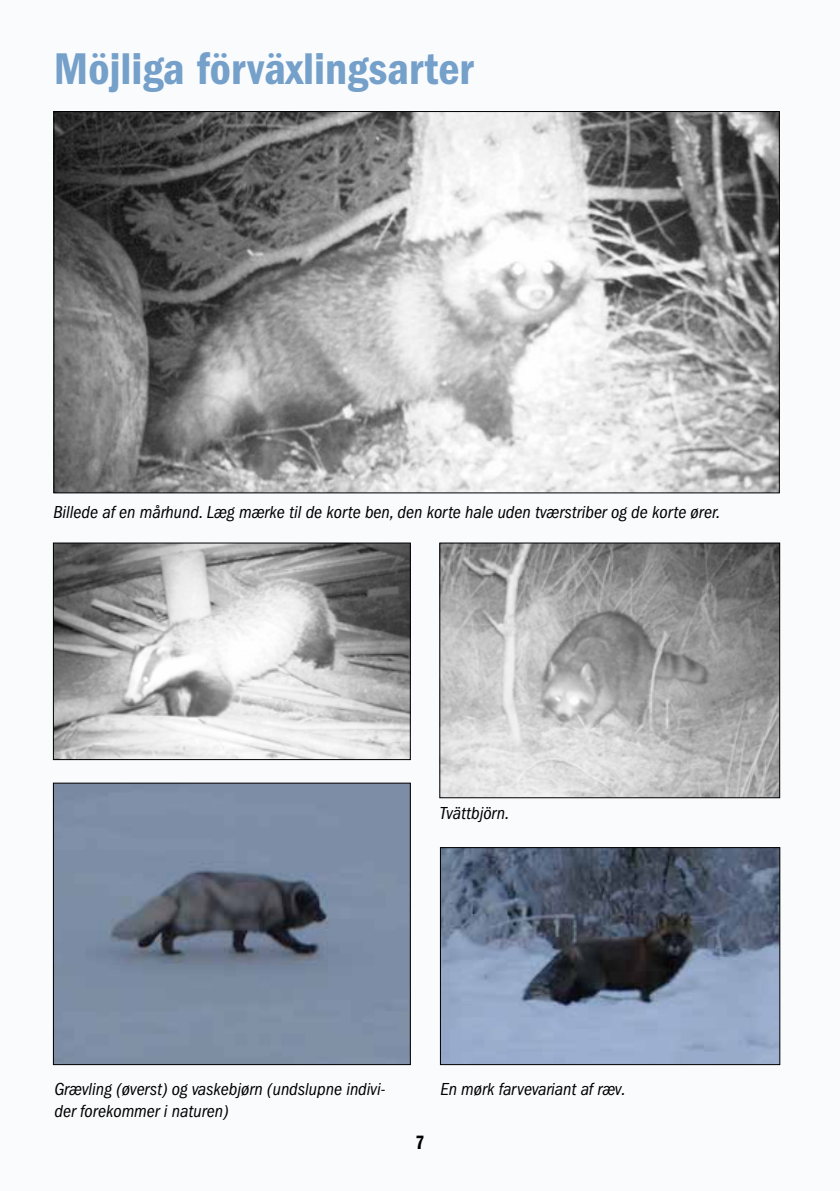
<style>
.page{position:relative;width:840px;height:1191px;background:#fff}
.page>*{position:absolute;margin:0;border:0;box-sizing:border-box;transform-origin:0 0}
.t1{font:600 condensed 46px "Franklin Gothic";color:#74a0ca}
.t2{font:20px "Franklin Gothic Demi Cmpr";color:#000}
.t3{font:italic condensed 18px/21.6px "Franklin Gothic";color:#000}
</style>
<div class="page">
<div style="left:0;top:0;width:839px;height:1191px;background:#f9fbfd"></div>
<img style="left:55px;top:113px;width:722px;height:378px">
<img style="left:55px;top:544px;width:353px;height:214px">
<div style="left:53px;top:542px;width:357px;height:218px;border:1px solid #000"></div>
<img style="left:55px;top:784px;width:353px;height:279px">
<div style="left:53px;top:782px;width:357px;height:283px;border:1px solid #000"></div>
<img style="left:441px;top:849px;width:336px;height:214px">
<div style="left:439px;top:847px;width:340px;height:218px;border:1px solid #000"></div>
<img style="left:441px;top:544px;width:336px;height:252px">
<div style="left:439px;top:542px;width:340px;height:256px;border:1px solid #000"></div>
<h1 class="t1" style="left:54px;top:42px;width:421px">Möjliga förväxlingsarter</h1>
<p class="t3" style="left:53px;top:501px;width:668px">Billede af en mårhund. Læg mærke til de korte ben, den korte hale uden tværstriber og de korte ører.</p>
<p class="t3" style="left:439px;top:802px;width:71px">Tvättbjörn.</p>
<p class="t3" style="left:54px;top:1078px;width:332px">Grævling (øverst) og vaskebjørn (undslupne indivi&shy;der forekommer i naturen)</p>
<p class="t3" style="left:440px;top:1078px;width:187px">En mørk farvevariant af ræv.</p>
<p class="t2" style="left:415px;top:1131px;width:10px">7</p>
</div>
